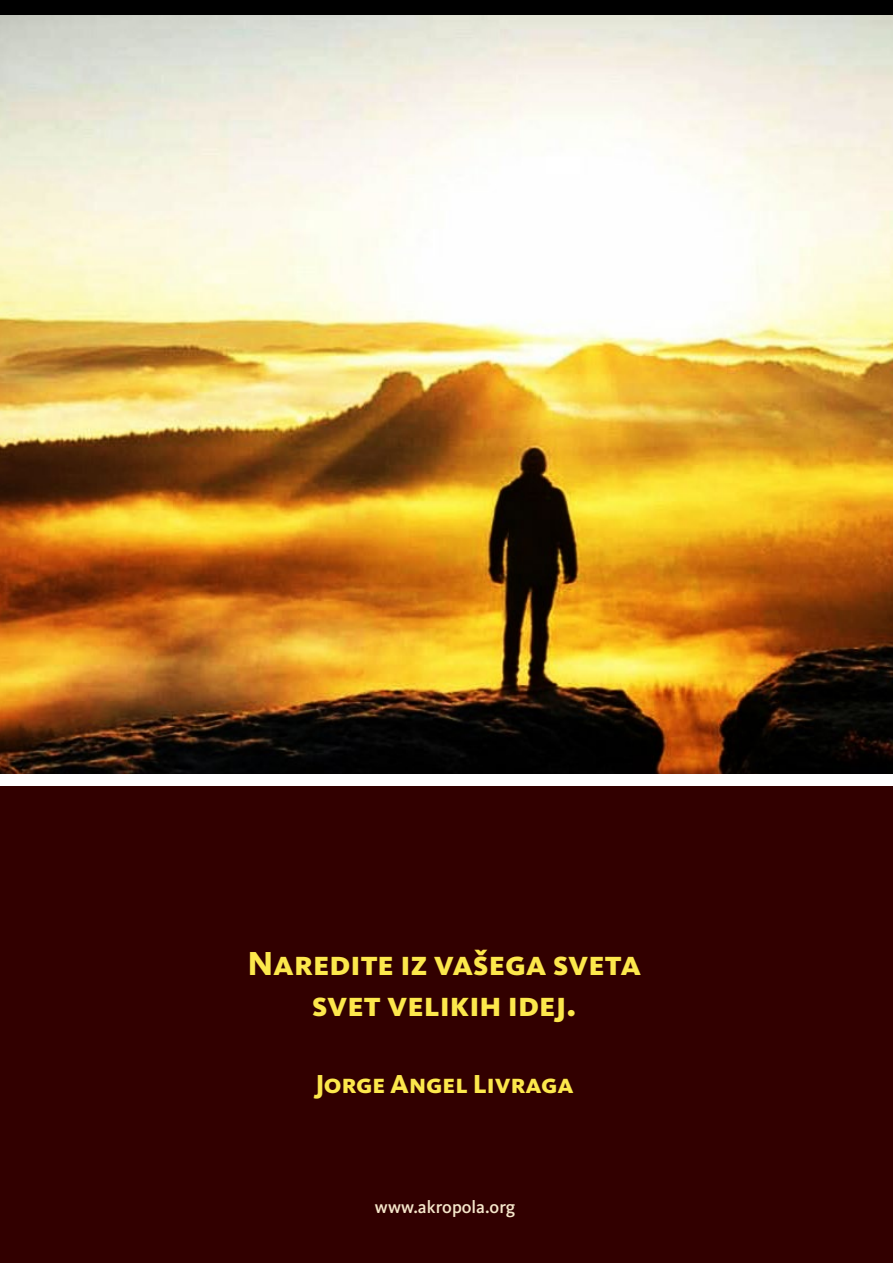
<style>
.page{position:relative;width:893px;height:1263px;background:#fff}
.page>*{position:absolute;margin:0;border:0;box-sizing:border-box;transform-origin:0 0}
.t1{font:800 34.5px/41.4px "Kievit Pro";color:#fce84c;text-align:center}
.t2{font:800 27px "Kievit Pro";color:#fce84c}
.t3{font:500 18px "Kievit Pro";color:#f5e6ca}
</style>
<div class="page">
<img style="left:0;top:15px;width:893px;height:759px">
<div style="left:0;top:787px;width:893px;height:476px;background:#320000"></div>
<div style="left:0;top:0;width:893px;height:15px;background:#000"></div>
<p class="t1" style="left:247px;top:942px;width:396px">Naredite iz vašega sveta svet velikih idej.</p>
<p class="t2" style="left:315px;top:1068px;width:260px">Jorge Angel Livraga</p>
<p class="t3" style="left:375px;top:1196px;width:142px">www.akropola.org</p>
</div>
